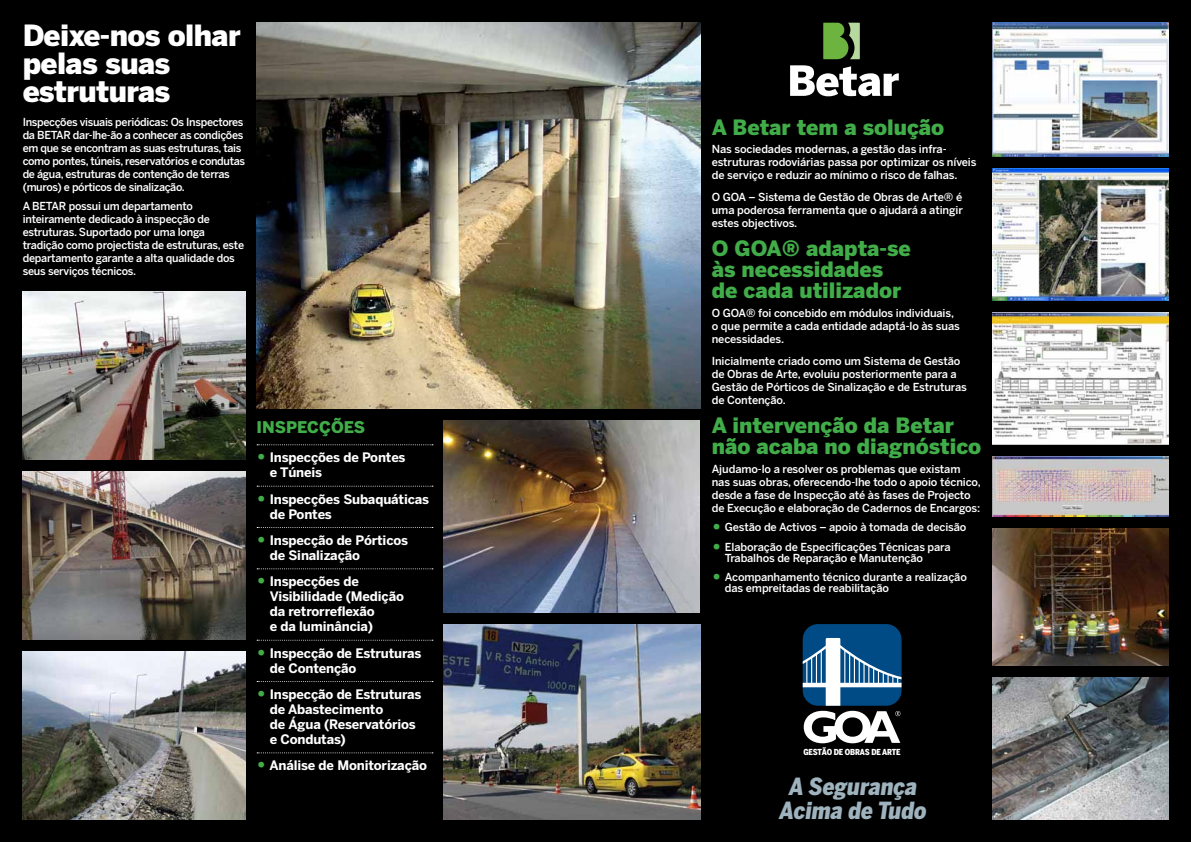
<style>
.page{position:relative;width:1191px;height:842px;background:#000}
.page>*{position:absolute;margin:0;border:0;box-sizing:border-box;transform-origin:0 0}
.t1{font:900 29px/28px "Benton Sans";letter-spacing:-.02em;color:#fff}
.t2{font:900 23.4px/24.3px "Benton Sans Cond";letter-spacing:-.01em;color:#9eb3be;text-align:center}
.t3{font:900 21px/21px "Benton Sans";color:#41ad49}
.t4{font:900 16px "Benton Sans";color:#41ad49}
.t5{font:700 13px/15px "Benton Sans";letter-spacing:-.01em;color:#fff}
.t6{font:500 11px/13px "Benton Sans";letter-spacing:-.015em;color:#fff}
.t7{font:900 8.2px "Benton Sans Cond";letter-spacing:-.02em;color:#fff}
.s1{font-size:21px;color:#41ad49}
.s2{font-weight:700;font-size:21px;color:#41ad49}
</style>
<div class="page">
<img style="left:444px;top:624px;width:256px;height:195px">
<svg style="left:257px;top:444px;width:176px;height:1px"></svg>
<svg style="left:257px;top:486px;width:176px;height:1px"></svg>
<svg style="left:257px;top:527px;width:176px;height:1px"></svg>
<svg style="left:257px;top:568px;width:176px;height:1px"></svg>
<svg style="left:257px;top:640px;width:176px;height:1px"></svg>
<svg style="left:257px;top:681px;width:176px;height:1px"></svg>
<svg style="left:257px;top:752px;width:176px;height:1px"></svg>
<img style="left:23px;top:651px;width:222px;height:168px">
<img style="left:992px;top:456px;width:176px;height:60px">
<img style="left:992px;top:23px;width:176px;height:133px">
<img style="left:444px;top:420px;width:256px;height:192px">
<img style="left:23px;top:291px;width:222px;height:168px">
<img style="left:23px;top:471px;width:222px;height:168px">
<img style="left:257px;top:23px;width:443px;height:385px">
<div style="left:802px;top:624px;width:99px;height:82px;background:#004b85;border-radius:15px"></div>
<svg style="left:802px;top:638px;width:99px;height:105px"></svg>
<img style="left:992px;top:168px;width:176px;height:132px">
<img style="left:992px;top:312px;width:176px;height:132px">
<img style="left:992px;top:528px;width:176px;height:138px">
<img style="left:992px;top:678px;width:176px;height:141px">
<svg style="left:823px;top:23px;width:37px;height:36px"></svg>
<svg style="left:790px;top:65px;width:108px;height:31px"></svg>
<h1 class="t1" style="left:23px;top:21px;width:219px">Deixe-nos olhar pelas suas estruturas</h1>
<p class="t6" style="left:23px;top:115px;width:222px">Inspecções visuais periódicas: Os Inspectores da Betar</p>
<p class="t6" style="left:23px;top:128px;width:224px;text-indent:50px">dar-lhe-ão a conhecer as condições em que se encontram as suas estruturas, tais como pontes, túneis, reservatórios e condutas de água, estruturas de contenção de terras (muros) e pórticos de sinalização.</p>
<p class="t6" style="left:23px;top:199px;width:25px">A Betar</p>
<p class="t6" style="left:23px;top:199px;width:223px;text-indent:46px">possui um departamento inteiramente dedicado à inspecção de estruturas. Suportado por uma longa tradição como projectista de estruturas, este departamento garante a alta qualidade dos seus serviços técnicos.</p>
<h3 class="t4" style="left:257px;top:418px;width:98px">Inspecções</h3>
<p class="t5" style="left:270px;top:450px;width:137px;text-indent:-13px"><span class="s1">•</span> Inspecções de Pontes e Túneis</p>
<p class="t5" style="left:270px;top:491px;width:161px;text-indent:-13px"><span class="s1">•</span> Inspecções Subaquáticas de Pontes</p>
<p class="t5" style="left:270px;top:533px;width:140px;text-indent:-13px"><span class="s1">•</span> Inspecção de Pórticos de Sinalização</p>
<p class="t5" style="left:270px;top:574px;width:136px;text-indent:-13px"><span class="s1">•</span> Inspecções de<br>Visibilidade (Medição da retrorreflexão<br>e da luminância)</p>
<p class="t5" style="left:270px;top:645px;width:153px;text-indent:-13px"><span class="s1">•</span> Inspecção de Estruturas de Contenção</p>
<p class="t5" style="left:270px;top:687px;width:153px;text-indent:-13px"><span class="s1">•</span> Inspecção de Estruturas de Abastecimento<br>de Água (Reservatórios e Condutas)</p>
<p class="t5" style="left:257px;top:758px;width:172px"><span class="s1">•</span> Análise de Monitorização</p>
<h3 class="t3" style="left:711px;top:116px;width:234px">A Betar tem a solução</h3>
<p class="t6" style="left:711px;top:143px;width:266px">Nas sociedades modernas, a gestão das infra&shy;estruturas rodoviárias passa por optimizar os níveis de serviço e reduzir ao mínimo o risco de falhas.</p>
<p class="t6" style="left:711px;top:190px;width:253px;text-align:justify">O GOA – Sistema de Gestão de Obras de Arte® é uma poderosa ferramenta que o ajudará a atingir estes objectivos.</p>
<h3 class="t3" style="left:711px;top:238px;width:200px">O GOA® adapta-se às necessidades de cada utilizador</h3>
<p class="t6" style="left:711px;top:306px;width:250px">O GOA® foi concebido em módulos individuais, o que permite a cada entidade adaptá-lo às suas necessidades.</p>
<p class="t6" style="left:711px;top:354px;width:257px">Inicialmente criado como um Sistema de Gestão de Obras de Arte, evoluiu posteriormente para a Gestão de Pórticos de Sinalização e de Estruturas de Contenção.</p>
<h3 class="t3" style="left:711px;top:415px;width:271px">A intervenção da Betar não acaba no diagnóstico</h3>
<p class="t6" style="left:711px;top:462px;width:270px">Ajudamo-lo a resolver os problemas que existam nas suas obras, oferecendo-lhe todo o apoio técnico, desde a fase de Inspecção até às fases de Projecto de Execução e elaboração de Cadernos de Encargos:</p>
<p class="t6" style="left:711px;top:521px;width:256px"><span class="s2">•</span> Gestão de Activos – apoio à tomada de decisão</p>
<p class="t6" style="left:725px;top:541px;width:227px;line-height:11px;text-indent:-13px"><span class="s2">•</span> Elaboração de Especificações Técnicas para<br>Trabalhos de Reparação e Manutenção</p>
<p class="t6" style="left:725px;top:572px;width:243px;line-height:11px;text-indent:-13px"><span class="s2">•</span> Acompanhamento técnico durante a realização das empreitadas de reabilitação</p>
<p class="t7" style="left:803px;top:747px;width:99px">gestão de obras de arte</p>
<h2 class="t2" style="left:778px;top:774px;width:152px">A Segurança<br>Acima de Tudo</h2>
</div>
